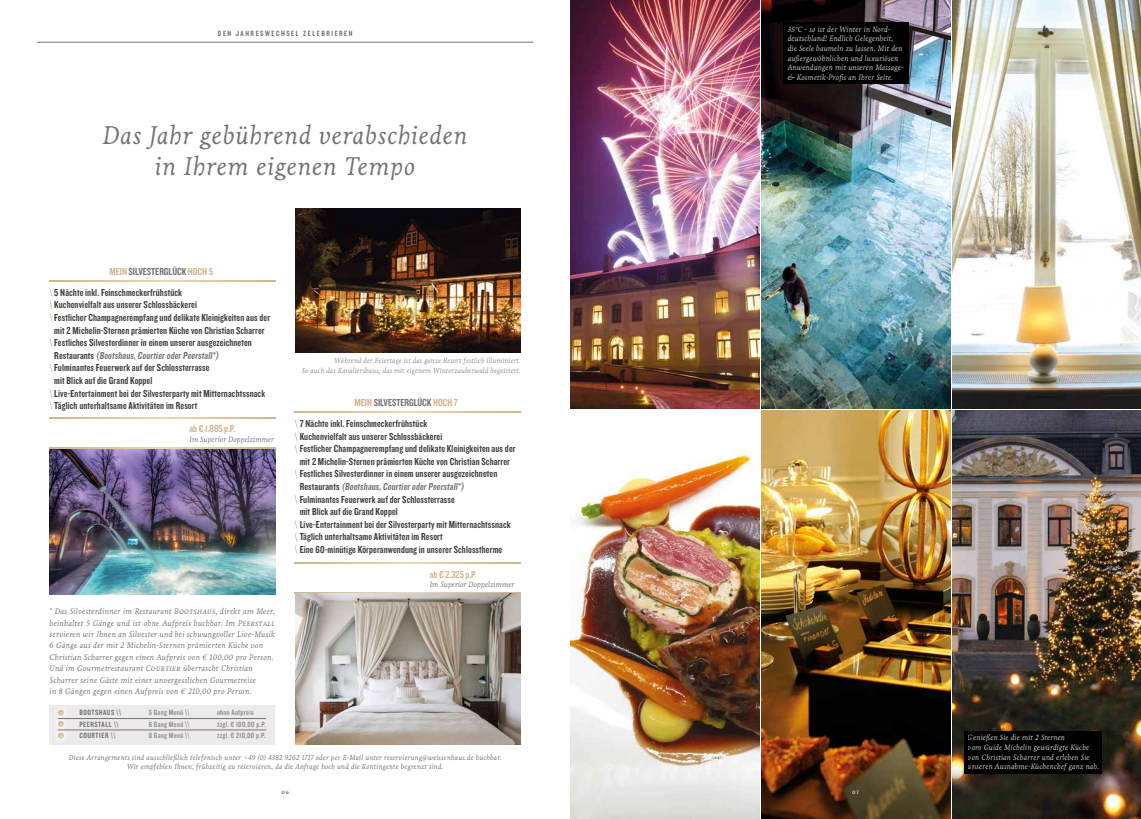
<style>
.page{position:relative;width:1141px;height:819px;background:#fff}
.page>*{position:absolute;margin:0;border:0;box-sizing:border-box;transform-origin:0 0}
.t1{font:italic 26.25px/31.5px "Livory";letter-spacing:.02em;color:#767472;text-align:center}
.t2{font:10.5px/12.6px "Knockout 49 Liteweight";letter-spacing:.01em;color:#403e3d}
.t3{font:10.5px "Knockout 49 Liteweight";color:#767472}
.t4{font:10.5px "Knockout 49 Liteweight";color:#cfb48e}
.t5{font:italic 8.31px/11.4px "Livory";letter-spacing:.02em;color:#767472}
.t6{font:italic 7.88px/9.6px "Livory";letter-spacing:.01em;color:#fff}
.t7{font:italic 7.88px/9.6px "Livory";letter-spacing:.01em;color:#fffffe}
.t8{font:7.88px/11.4px "Knockout 49 Liteweight";letter-spacing:.04em;color:#928f8e;text-align:justify}
.t9{font:italic 7.88px "Livory";color:#767472}
.t10{font:7.88px/11.4px "Knockout 49 Liteweight";letter-spacing:.07em;color:#767472}
.t11{font:7.88px "Knockout 49 Liteweight";letter-spacing:.195em;color:#767472}
.t12{font:italic 7.44px/8.9px "Livory";letter-spacing:.01em;color:#767472;text-align:center}
.t13{font:6.39px "Livory";color:#403e3d}
.t14{font:6.39px "Livory";color:#fff}
.s1{color:#cfb48e}
.s2{color:#767472}
</style>
<div class="page">
<svg style="left:50px;top:288px;width:2px;height:33px"></svg>
<svg style="left:50px;top:389px;width:2px;height:20px"></svg>
<svg style="left:50px;top:280px;width:225px;height:1px"></svg>
<svg style="left:50px;top:417px;width:225px;height:1px"></svg>
<svg style="left:295px;top:419px;width:2px;height:34px"></svg>
<svg style="left:295px;top:520px;width:2px;height:34px"></svg>
<svg style="left:295px;top:412px;width:225px;height:1px"></svg>
<svg style="left:295px;top:593px;width:225px;height:1px"></svg>
<svg style="left:295px;top:562px;width:225px;height:1px"></svg>
<img style="left:762px;top:410px;width:379px;height:409px">
<img style="left:762px;top:0;width:379px;height:408px">
<img style="left:570px;top:0;width:189px;height:408px">
<img style="left:570px;top:449px;width:189px;height:370px">
<hr style="left:37px;top:42px;width:496px;height:1px;background:#767472">
<img style="left:50px;top:448px;width:225px;height:146px">
<img style="left:295px;top:208px;width:226px;height:144px">
<img style="left:295px;top:594px;width:226px;height:150px">
<div style="left:50px;top:705px;width:225px;height:39px;background:#eceaea"></div>
<div style="left:52px;top:704px;width:17px;height:40px;background:#eeecec"></div>
<svg style="left:58px;top:710px;width:6px;height:5px"></svg>
<svg style="left:58px;top:721px;width:6px;height:5px"></svg>
<svg style="left:58px;top:732px;width:6px;height:6px"></svg>
<hr style="left:58px;top:718px;width:208px;height:1px;background:#767472">
<hr style="left:58px;top:729px;width:208px;height:1px;background:#767472">
<svg style="left:50px;top:447px;width:225px;height:1px"></svg>
<div style="left:964px;top:731px;width:138px;height:42px;background:#000"></div>
<div style="left:784px;top:22px;width:125px;height:62px;background:#000"></div>
<p class="t11" style="left:218px;top:28px;width:136px">DEN JAHRESWECHSEL ZELEBRIEREN</p>
<h1 class="t1" style="left:103px;top:119px;width:367px">Das Jahr gebührend verabschieden in Ihrem eigenen Tempo</h1>
<p class="t3" style="left:109px;top:264px;width:105px"><span class="s1">MEIN</span> SILVESTERGLÜCK <span class="s1">HOCH 5</span></p>
<p class="t2" style="left:54px;top:285px;width:217px">5 Nächte inkl. Feinschmeckerfrühstück<br>Kuchenvielfalt aus unserer Schlossbäckerei<br>Festlicher Champagnerempfang und delikate Kleinigkeiten aus der mit 2 Michelin-Sternen prämierten Küche von Christian Scharrer Festliches Silvesterdinner in einem unserer ausgezeichneten<br>R e s t a u r a n t s <span class="s2">(Bootshaus,CourtieroderPeerstall*)<br></span>Fulminantes Feuerwerk auf der Schlossterrasse<br>mit Blick auf die Grand Koppel<br>Live-Entertainment bei der Silvesterparty mit Mitternachtssnack Täglich unterhaltsame Aktivitäten im Resort</p>
<p class="t4" style="left:190px;top:422px;width:47px">ab € 1.885 p.P.</p>
<p class="t9" style="left:190px;top:434px;width:86px">Im Superior Doppelzimmer</p>
<p class="t5" style="left:50px;top:605px;width:227px">* Das Silvesterdinner im Restaurant Bootshaus, direkt am Meer, beinhaltet 5 Gänge und ist ohne Aufpreis buchbar. Im Peerstall servieren wir Ihnen an Silvester und bei schwungvoller Live-Musik 6 Gänge aus der mit 2 Michelin-Sternen prämierten Küche von Christian Scharrer gegen einen Aufpreis von € 100,00 pro Person.<br>Und im Gourmetrestaurant Courtier überrascht Christian Scharrer seine Gäste mit einer unvergesslichen Gourmetreise<br>in 8 Gängen gegen einen Aufpreis von € 210,00 pro Person.</p>
<p class="t10" style="left:79px;top:706px;width:43px">BOOTSHAUS \\<br>PEERSTALL \\<br>COURTIER \\</p>
<p class="t8" style="left:149px;top:706px;width:42px">5 Gang Menü \\ 6 Gang Menü \\ 8 Gang Menü \\</p>
<p class="t8" style="left:217px;top:706px;width:50px;text-align:left">ohne Aufpreis zzgl. € 100,00 p.P. zzgl. € 210,00 p.P.</p>
<p class="t12" style="left:302px;top:355px;width:221px;line-height:9.6px;text-align:right">Während der Feiertage ist das ganze Resort festlich illuminiert.<br>So auch das Kavaliershaus, das mit eigenem Winterzauberwald begeistert.</p>
<p class="t3" style="left:355px;top:396px;width:105px"><span class="s1">MEIN</span> SILVESTERGLÜCK <span class="s1">HOCH 7</span></p>
<p class="t2" style="left:300px;top:417px;width:217px">7 Nächte inkl. Feinschmeckerfrühstück<br>Kuchenvielfalt aus unserer Schlossbäckerei<br>Festlicher Champagnerempfang und delikate Kleinigkeiten aus der mit 2 Michelin-Sternen prämierten Küche von Christian Scharrer Festliches Silvesterdinner in einem unserer ausgezeichneten<br>R e s t a u r a n t s <span class="s2">(Bootshaus,CourtieroderPeerstall*)<br></span>Fulminantes Feuerwerk auf der Schlossterrasse<br>mit Blick auf die Grand Koppel<br>Live-Entertainment bei der Silvesterparty mit Mitternachtssnack Täglich unterhaltsame Aktivitäten im Resort<br>Eine 60-minütige Körperanwendung in unserer Schlosstherme</p>
<p class="t4" style="left:430px;top:567px;width:48px">ab € 2.325 p.P.</p>
<p class="t9" style="left:430px;top:580px;width:86px">Im Superior Doppelzimmer</p>
<p class="t12" style="left:69px;top:753px;width:434px">Diese Arrangements sind ausschließlich telefonisch unter +49 (0) 4382 9262 1717 oder per E-Mail unter reservierung@weissenhaus.de buchbar.<br>Wir empfehlen Ihnen, frühzeitig zu reservieren, da die Anfrage hoch und die Kontingente begrenzt sind.</p>
<p class="t6" style="left:788px;top:24px;width:118px">35°C - so ist der Winter in Nord&shy;deutschland! Endlich Gelegenheit, die Seele baumeln zu lassen. Mit den außergewöhnlichen und luxuriösen Anwendungen mit unseren Massage-&amp; Kosmetik-Profis an Ihrer Seite.</p>
<p class="t13" style="left:282px;top:788px;width:9px">06</p>
<p class="t14" style="left:852px;top:788px;width:8px">07</p>
<p class="t7" style="left:968px;top:733px;width:133px">Genießen Sie die mit 2 Sternen<br>vom Guide Michelin gewürdigte Küche von Christian Scharrer und erleben Sie unseren Ausnahme-Küchenchef ganz nah.</p>
</div>
